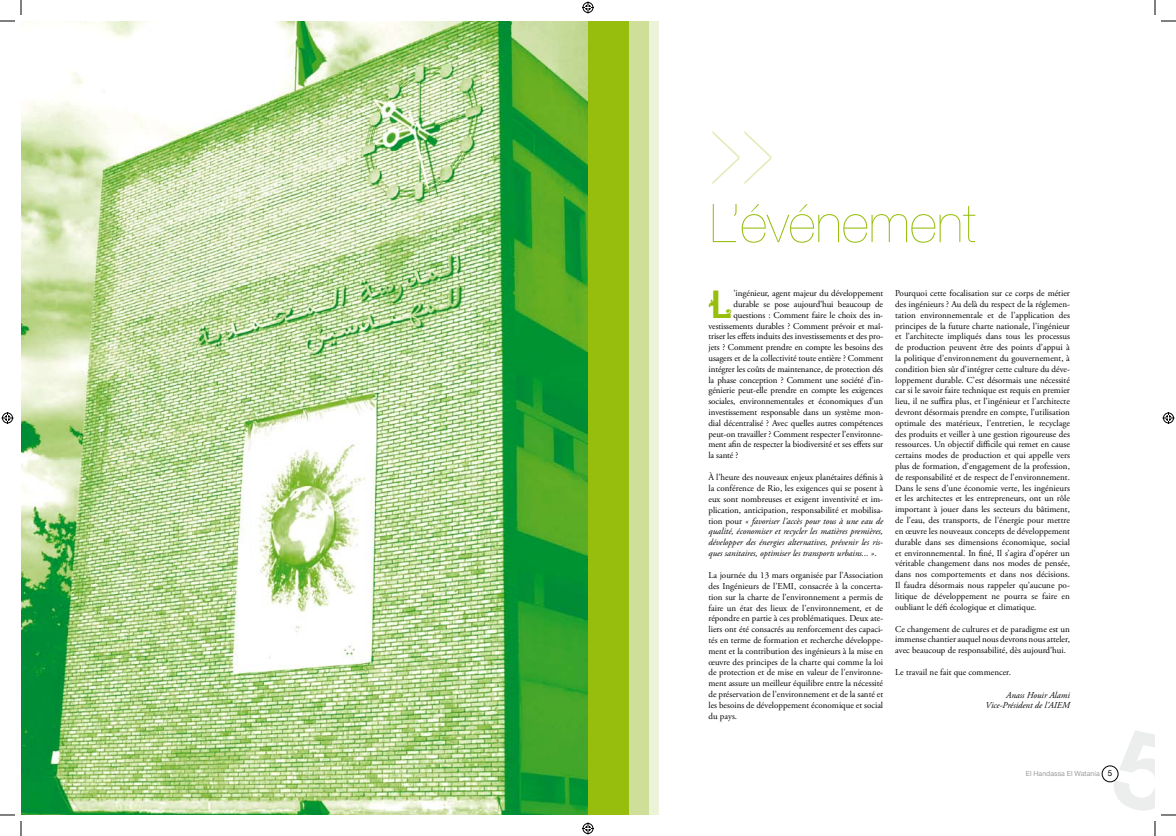
<style>
.page{position:relative;width:1176px;height:836px;background:#fff}
.page>*{position:absolute;margin:0;border:0;box-sizing:border-box;transform-origin:0 0}
.t1{font:200 53.3px "Helvetica Neue";color:#97be0d}
.t2{font:41.8px "VTKS Estilosa";color:#97be0d}
.t3{font:9px/10.8px "Adobe Garamond Pro";letter-spacing:-.01em;color:#000;text-align:justify}
.t4{font:italic 9px/10.8px "Adobe Garamond Pro";color:#000;text-align:right}
.t5{font:8px "Helvetica Neue";color:#000}
.t6{font:7px "Helvetica Neue";color:#9c9d9f}
.s1{font-style:italic}
</style>
<div class="page">
<div style="left:1102px;top:765px;width:16px;height:17px;border:1px solid #000;border-radius:50%"></div>
<div style="left:21px;top:21px;width:628px;height:794px;background:#cfdf99"></div>
<div style="left:21px;top:21px;width:608px;height:794px;background:#97be0d"></div>
<svg style="left:712px;top:131px;width:59px;height:53px"></svg>
<img style="left:21px;top:21px;width:567px;height:794px">
<svg style="left:0;top:0;width:22px;height:22px"></svg>
<svg style="left:0;top:814px;width:22px;height:22px"></svg>
<svg style="left:1154px;top:0;width:22px;height:22px"></svg>
<svg style="left:1154px;top:814px;width:22px;height:22px"></svg>
<svg style="left:582px;top:2px;width:12px;height:12px"></svg>
<svg style="left:582px;top:822px;width:12px;height:12px"></svg>
<svg style="left:2px;top:412px;width:12px;height:12px"></svg>
<svg style="left:1162px;top:412px;width:12px;height:12px"></svg>
<h1 class="t1" style="left:710px;top:192px;width:268px">L’événement</h1>
<h2 class="t2" style="left:708px;top:287px;width:24px">L</h2>
<p class="t3" style="left:733px;top:288px;width:151px">’ingénieur, agent majeur du développement</p>
<p class="t3" style="left:733px;top:299px;width:151px">durable se pose aujourd’hui beaucoup de</p>
<p class="t3" style="left:733px;top:310px;width:151px">questions : Comment faire le choix des in-</p>
<p class="t3" style="left:708px;top:321px;width:176px">vestissements durables ? Comment prévoir et maî-</p>
<p class="t3" style="left:708px;top:331px;width:176px">triser les effets induits des investissements et des pro-</p>
<p class="t3" style="left:708px;top:342px;width:176px">jets ? Comment prendre en compte les besoins des</p>
<p class="t3" style="left:708px;top:353px;width:176px">usagers et de la collectivité toute entière ? Comment</p>
<p class="t3" style="left:708px;top:364px;width:176px">intégrer les coûts de maintenance, de protection dés</p>
<p class="t3" style="left:708px;top:375px;width:176px">la phase conception ? Comment une société d’in-</p>
<p class="t3" style="left:708px;top:385px;width:176px">génierie peut-elle prendre en compte les exigences</p>
<p class="t3" style="left:708px;top:396px;width:176px">sociales, environnementales et économiques d’un</p>
<p class="t3" style="left:708px;top:407px;width:176px">investissement responsable dans un système mon-</p>
<p class="t3" style="left:708px;top:418px;width:176px">dial décentralisé ? Avec quelles autres compétences</p>
<p class="t3" style="left:708px;top:429px;width:176px">peut-on travailler ? Comment respecter l’environne-</p>
<p class="t3" style="left:708px;top:439px;width:176px">ment afin de respecter la biodiversité et ses effets sur</p>
<p class="t3" style="left:708px;top:450px;width:32px">la santé ?</p>
<p class="t3" style="left:708px;top:472px;width:176px">À l’heure des nouveaux enjeux planétaires définis à la conférence de Rio, les exigences qui se posent à eux sont nombreuses et exigent inventivité et im&shy;plication, anticipation, responsabilité et mobilisa&shy;tion pour <span class="s1">« favoriser l’accès pour tous à une eau de qualité, économiser et recycler les matières premières, développer des énergies alternatives, prévenir les ris&shy;ques sanitaires, optimiser les transports urbains... »</span>.</p>
<p class="t3" style="left:708px;top:570px;width:176px">La journée du 13 mars organisée par l’Association des Ingénieurs de l’EMI, consacrée à la concerta&shy;tion sur la charte de l’environnement a permis de faire un état des lieux de l’environnement, et de répondre en partie à ces problématiques. Deux ate&shy;liers ont été consacrés au renforcement des capaci&shy;tés en terme de formation et recherche développe&shy;ment et la contribution des ingénieurs à la mise en œuvre des principes de la charte qui comme la loi de protection et de mise en valeur de l’environne&shy;ment assure un meilleur équilibre entre la nécessité de préservation de l’environnement et de la santé et les besoins de développement économique et social du pays.</p>
<p class="t3" style="left:895px;top:288px;width:176px">Pourquoi cette focalisation sur ce corps de métier des ingénieurs ? Au delà du respect de la réglemen&shy;tation environnementale et de l’application des principes de la future charte nationale, l’ingénieur et l’architecte impliqués dans tous les processus de production peuvent être des points d’appui à la politique d’environnement du gouvernement, à condition bien sûr d’intégrer cette culture du déve&shy;loppement durable. C’est désormais une nécessité car si le savoir faire technique est requis en premier lieu, il ne suffira plus, et l’ingénieur et l’architecte devront désormais prendre en compte, l’utilisation optimale des matérieux, l’entretien, le recyclage des produits et veiller à une gestion rigoureuse des ressources. Un objectif difficile qui remet en cause certains modes de production et qui appelle vers plus de formation, d’engagement de la profession, de responsabilité et de respect de l’environnement.<br>Dans le sens d’une économie verte, les ingénieurs et les architectes et les entrepreneurs, ont un rôle important à jouer dans les secteurs du bâtiment, de l’eau, des transports, de l’énergie pour mettre en œuvre les nouveaux concepts de développement durable dans ses dimensions économique, social et environnemental. In finé, Il s’agira d’opérer un véritable changement dans nos modes de pensée, dans nos comportements et dans nos décisions.<br>Il faudra désormais nous rappeler qu’aucune po&shy;litique de développement ne pourra se faire en oubliant le défi écologique et climatique.</p>
<p class="t3" style="left:895px;top:624px;width:176px">Ce changement de cultures et de paradigme est un immense chantier auquel nous devrons nous atteler, avec beaucoup de responsabilité, dès aujourd’hui.</p>
<p class="t3" style="left:895px;top:667px;width:117px">Le travail ne fait que commencer.</p>
<p class="t4" style="left:985px;top:689px;width:86px">Anass Houir Alami<br>Vice-Président de l’AIEM</p>
<p class="t6" style="left:1026px;top:769px;width:76px">El Handassa El Watania</p>
<p class="t5" style="left:1108px;top:768px;width:6px">5</p>
</div>
